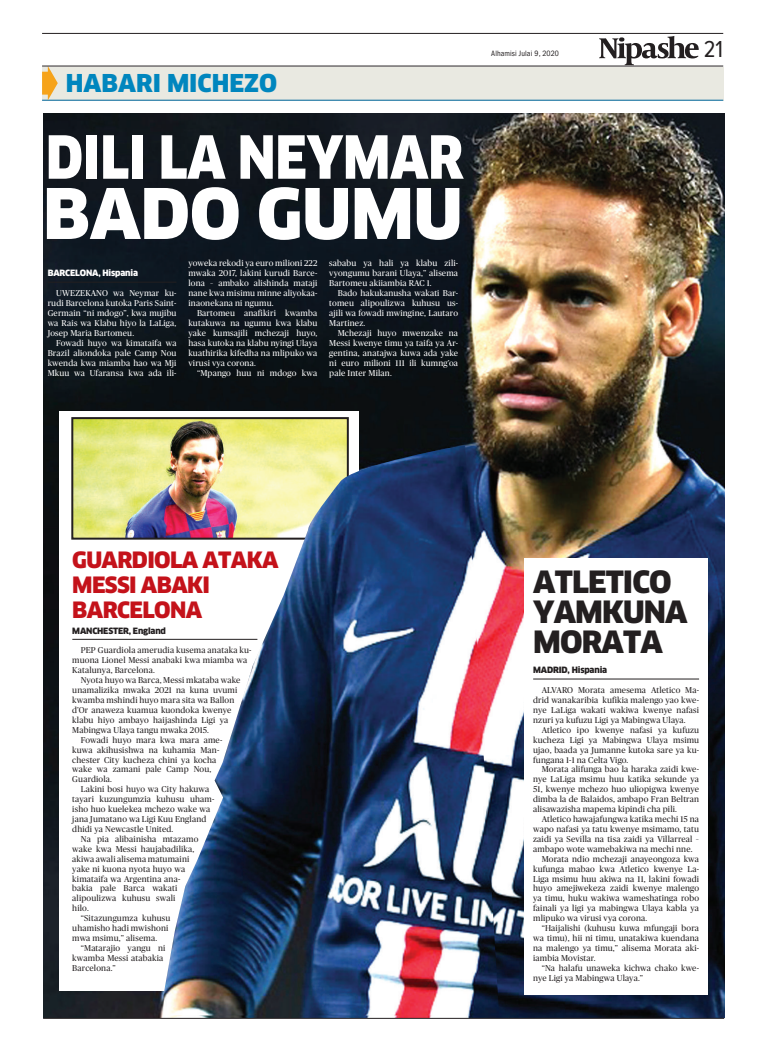
<style>
.page{position:relative;width:770px;height:1063px;background:#fff}
.page>*{position:absolute;margin:0;border:0;box-sizing:border-box;transform-origin:0 0}
.t1{font:900 68px "Clan OSF";color:#fff}
.t2{font:900 58px "Clan OSF";letter-spacing:-.005em;color:#fff;scale:.88 1}
.t3{font:900 30px/30px "Clan OSF";letter-spacing:-.03em;color:#231f20}
.t4{font:900 24px "Clan OSF";color:#0086be}
.t5{font:24px "Proxima Nova Cond";color:#231f20}
.t6{font:900 22px "Clan OSF";letter-spacing:-.03em;color:#c4121a}
.t7{font:8.5px/9.9px "Publico";letter-spacing:.02em;color:#231f20;text-align:justify}
.t8{font:8.5px/9.9px "Publico";letter-spacing:.02em;color:#fff;text-align:justify}
.t9{font:900 8.5px "Clan";letter-spacing:-.02em;color:#231f20}
.t10{font:900 8.5px "Clan";letter-spacing:-.02em;color:#fff}
.t11{font:condensed 8px "Franklin Gothic";letter-spacing:.01em;color:#231f20}
</style>
<div class="page">
<img style="left:43px;top:113px;width:681px;height:905px">
<div style="left:42px;top:67px;width:681px;height:33px;background:#e9e9e1"></div>
<hr style="left:42px;top:100px;width:681px;height:1px;background:#00689e">
<svg style="left:42px;top:67px;width:16px;height:33px"></svg>
<hr style="left:42px;top:33px;width:681px;height:1px;background:#231f20">
<hr style="left:42px;top:66px;width:681px;height:1px;background:#231f20">
<svg style="left:599px;top:36px;width:99px;height:29px"></svg>
<hr style="left:43px;top:1018px;width:681px;height:1px;background:#231f20">
<hr style="left:48px;top:282px;width:128px;height:1px;background:#231f20">
<div style="left:60px;top:411px;width:299px;height:580px;background:#fff"></div>
<hr style="left:72px;top:639px;width:185px;height:1px;background:#231f20">
<img style="left:74px;top:420px;width:272px;height:117px">
<div style="left:71px;top:417px;width:278px;height:123px;border:2px solid #231f20"></div>
<img style="left:163px;top:445px;width:336px;height:571px">
<div style="left:524px;top:559px;width:183px;height:436px;background:#fff"></div>
<hr style="left:533px;top:679px;width:166px;height:1px;background:#231f20">
<h3 class="t4" style="left:66px;top:70px;width:213px">HABARI MICHEZO</h3>
<h2 class="t2" style="left:46px;top:125px;width:384px">DILI LA NEYMAR</h2>
<h1 class="t1" style="left:43px;top:176px;width:49px">BADO</h1>
<h1 class="t1" style="left:257px;top:176px;width:207px">GUMU</h1>
<p class="t10" style="left:48px;top:268px;width:92px">BARCELONA, Hispania</p>
<p class="t8" style="left:48px;top:288px;width:130px;text-indent:8px">UWEZEKANO wa Neymar ku&shy;rudi Barcelona kutoka Paris Saint-Germain “ni mdogo”, kwa mujibu wa Rais wa Klabu hiyo la LaLiga, Josep Maria Bartomeu.</p>
<p class="t8" style="left:48px;top:338px;width:130px;text-indent:8px">Fowadi huyo wa kimataifa wa Brazil aliondoka pale Camp Nou kwenda kwa miamba hao wa Mji Mkuu wa Ufaransa kwa ada ili-</p>
<p class="t8" style="left:188px;top:259px;width:130px">yoweka rekodi ya euro milioni 222 mwaka 2017, lakini kurudi Barce&shy;lona – ambako alishinda mataji nane kwa misimu minne aliyokaa&shy;inaonekana ni ngumu.</p>
<p class="t8" style="left:188px;top:308px;width:130px;text-indent:8px">Bartomeu anafikiri kwamba kutakuwa na ugumu kwa klabu yake kumsajili mchezaji huyo, hasa kutoka na klabu nyingi Ulaya kuathirika kifedha na mlipuko wa virusi vya corona.</p>
<p class="t8" style="left:197px;top:368px;width:122px">“Mpango huu ni mdogo kwa</p>
<p class="t8" style="left:329px;top:259px;width:130px">sababu ya hali ya klabu zili&shy;vyongumu barani Ulaya,” alisema Bartomeu akiiambia RAC 1.</p>
<p class="t8" style="left:329px;top:288px;width:130px;text-indent:8px">Bado hakukanusha wakati Bar&shy;tomeu alipoulizwa kuhusu us&shy;ajili wa fowadi mwingine, Lautaro Martinez.</p>
<p class="t8" style="left:329px;top:328px;width:130px;text-indent:8px">Mchezaji huyo mwenzake na Messi kwenye timu ya taifa ya Ar&shy;gentina, anatajwa kuwa ada yake ni euro milioni 111 ili kumng’oa pale Inter Milan.</p>
<p class="t11" style="left:491px;top:49px;width:69px">Alhamisi Julai 9, 2020</p>
<h3 class="t5" style="left:703px;top:38px;width:21px">21</h3>
<h3 class="t6" style="left:72px;top:548px;width:44px">GUARDIO</h3>
<h3 class="t6" style="left:170px;top:548px;width:110px">LA ATAKA</h3>
<h3 class="t6" style="left:72px;top:573px;width:86px">MESSI ABA</h3>
<h3 class="t6" style="left:187px;top:573px;width:22px">KI</h3>
<h3 class="t6" style="left:72px;top:598px;width:30px">BARCE</h3>
<h3 class="t6" style="left:142px;top:598px;width:29px">LONA</h3>
<p class="t9" style="left:72px;top:626px;width:95px">MANCHESTER, England</p>
<p class="t7" style="left:72px;top:645px;width:181px;text-align:left;text-indent:8px">PEP Guardiola amerudia kusema anataka ku&shy;muona Lionel Messi anabaki kwa miamba wa<br>Katalunya, Barcelona.</p>
<p class="t7" style="left:81px;top:675px;width:161px">Nyota huyo wa Barca, Messi mkataba wake</p>
<p class="t7" style="left:72px;top:685px;width:166px">unamalizika mwaka 2021 na kuna uvumi</p>
<p class="t7" style="left:72px;top:695px;width:164px">kwamba mshindi huyo mara sita wa Ballon</p>
<p class="t7" style="left:72px;top:705px;width:161px">d’Or anaweza kuamua kuondoka kwenye</p>
<p class="t7" style="left:72px;top:715px;width:158px">klabu hiyo ambayo haijashinda Ligi ya</p>
<p class="t7" style="left:72px;top:725px;width:138px">Mabingwa Ulaya tangu mwaka 2015.</p>
<p class="t7" style="left:81px;top:735px;width:143px">Fowadi huyo mara kwa mara ame-</p>
<p class="t7" style="left:72px;top:745px;width:148px">kuwa akihusishwa na kuhamia Man-</p>
<p class="t7" style="left:72px;top:755px;width:146px">chester City kucheza chini ya kocha</p>
<p class="t7" style="left:72px;top:765px;width:140px">wake wa zamani pale Camp Nou,</p>
<p class="t7" style="left:72px;top:774px;width:41px">Guardiola.</p>
<p class="t7" style="left:81px;top:784px;width:130px">Lakini bosi huyo wa City hakuwa</p>
<p class="t7" style="left:72px;top:794px;width:143px">tayari kuzungumzia kuhusu uham-</p>
<p class="t7" style="left:72px;top:804px;width:140px">isho huo kuelekea mchezo wake wa</p>
<p class="t7" style="left:72px;top:814px;width:136px">jana Jumatano wa Ligi Kuu England</p>
<p class="t7" style="left:72px;top:824px;width:103px">dhidi ya Newcastle United.</p>
<p class="t7" style="left:81px;top:834px;width:119px">Na pia alibainisha mtazamo</p>
<p class="t7" style="left:72px;top:844px;width:124px">wake kwa Messi haujabadilika,</p>
<p class="t7" style="left:72px;top:854px;width:118px">akiwa awali alisema matumaini</p>
<p class="t7" style="left:72px;top:864px;width:115px">yake ni kuona nyota huyo wa</p>
<p class="t7" style="left:72px;top:874px;width:110px">kimataifa wa Argentina ana-</p>
<p class="t7" style="left:72px;top:884px;width:107px">bakia pale Barca wakati</p>
<p class="t7" style="left:72px;top:893px;width:105px">alipoulizwa kuhusu swali</p>
<p class="t7" style="left:72px;top:903px;width:18px">hilo.</p>
<p class="t7" style="left:81px;top:913px;width:91px">“Sitazungumza kuhusu</p>
<p class="t7" style="left:72px;top:923px;width:98px">uhamisho hadi mwishoni</p>
<p class="t7" style="left:72px;top:933px;width:86px">mwa msimu,” alisema.</p>
<p class="t7" style="left:81px;top:943px;width:86px">“Matarajio yangu ni</p>
<p class="t7" style="left:72px;top:953px;width:93px">kwamba Messi atabakia</p>
<p class="t7" style="left:72px;top:963px;width:45px">Barcelona.”</p>
<h3 class="t3" style="left:533px;top:567px;width:133px">ATLETICO<br>YAM KUNA<br>MORA</h3>
<h3 class="t3" style="left:623px;top:627px;width:41px">TA</h3>
<p class="t9" style="left:533px;top:665px;width:76px">MADRID, Hispania</p>
<p class="t7" style="left:533px;top:685px;width:167px;text-indent:8px">ALVARO Morata amesema Atletico Ma&shy;drid wanakaribia kufikia malengo yao kwe&shy;nye LaLiga wakati wakiwa kwenye nafasi nzuri ya kufuzu Ligi ya Mabingwa Ulaya.</p>
<p class="t7" style="left:533px;top:725px;width:167px;text-indent:8px">Atletico ipo kwenye nafasi ya kufuzu kucheza Ligi ya Mabingwa Ulaya msimu ujao, baada ya Jumanne kutoka sare ya ku&shy;fungana 1-1 na Celta Vigo.</p>
<p class="t7" style="left:533px;top:765px;width:167px;text-indent:8px">Morata alifunga bao la haraka zaidi kwe&shy;nye LaLiga msimu huu katika sekunde ya 51, kwenye mchezo huo uliopigwa kwenye dimba la de Balaidos, ambapo Fran Beltran alisawazisha mapema kipindi cha pili.</p>
<p class="t7" style="left:541px;top:814px;width:159px">Atletico hawajafungwa katika mechi 15 na</p>
<p class="t7" style="left:533px;top:824px;width:167px">wapo nafasi ya tatu kwenye msimamo, tatu</p>
<p class="t7" style="left:533px;top:834px;width:167px">zaidi ya Sevilla na tisa zaidi ya Villarreal –</p>
<p class="t7" style="left:533px;top:844px;width:161px">ambapo wote wamebakiwa na mechi nne.</p>
<p class="t7" style="left:541px;top:854px;width:159px">Morata ndio mchezaji anayeongoza kwa</p>
<p class="t7" style="left:533px;top:864px;width:167px">kufunga mabao kwa Atletico kwenye La-</p>
<p class="t7" style="left:533px;top:874px;width:167px">Liga msimu huu akiwa na 11, lakini fowadi</p>
<p class="t7" style="left:533px;top:884px;width:167px">huyo amejiwekeza zaidi kwenye malengo</p>
<p class="t7" style="left:533px;top:893px;width:167px">ya timu, huku wakiwa wameshatinga robo</p>
<p class="t7" style="left:533px;top:903px;width:167px">fainali ya ligi ya mabingwa Ulaya kabla ya</p>
<p class="t7" style="left:533px;top:913px;width:116px">mlipuko wa virusi vya corona.</p>
<p class="t7" style="left:541px;top:923px;width:159px">“Haijalishi (kuhusu kuwa mfungaji bora</p>
<p class="t7" style="left:533px;top:933px;width:167px">wa timu), hii ni timu, unatakiwa kuendana</p>
<p class="t7" style="left:533px;top:943px;width:167px">na malengo ya timu,” alisema Morata aki-</p>
<p class="t7" style="left:533px;top:953px;width:64px">iambia Movistar.</p>
<p class="t7" style="left:541px;top:963px;width:159px">“Na halafu unaweka kichwa chako kwe-</p>
<p class="t7" style="left:533px;top:973px;width:111px">nye Ligi ya Mabingwa Ulaya.”</p>
</div>
